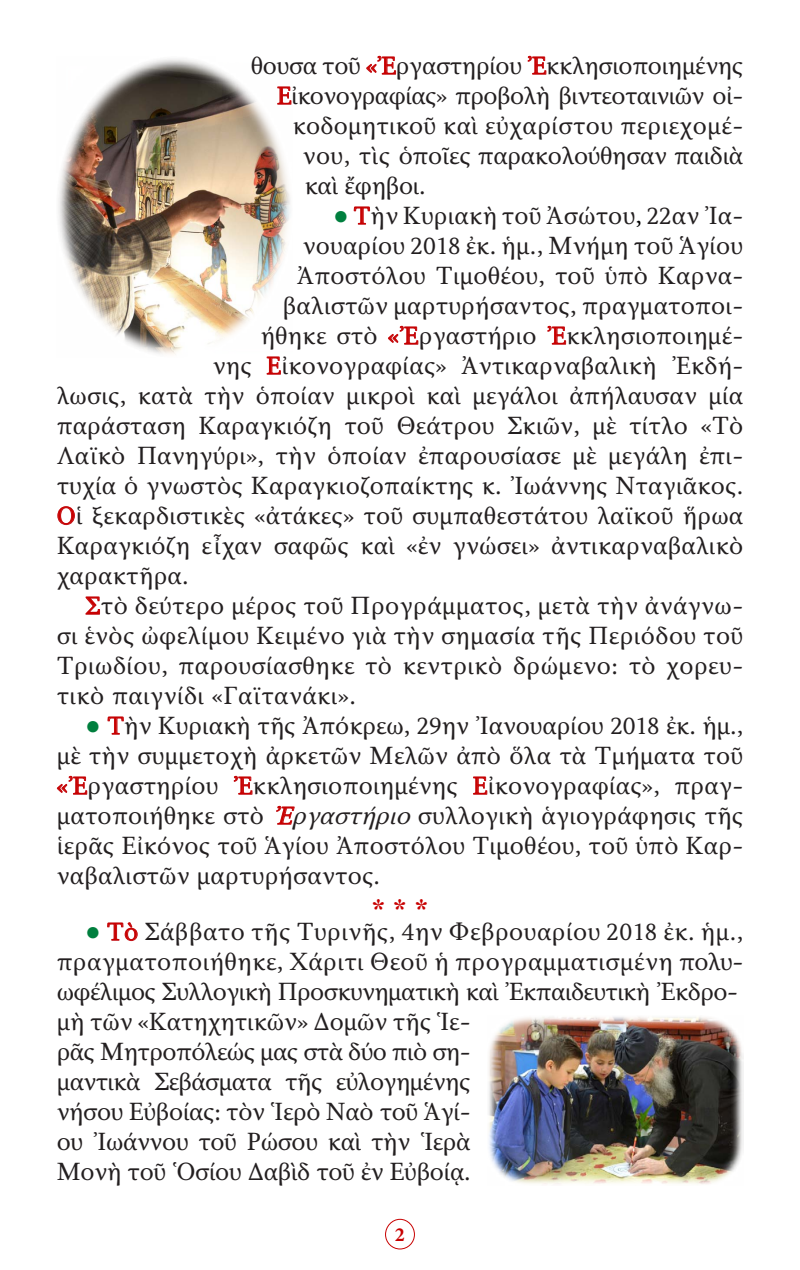
<style>
.page{position:relative;width:800px;height:1270px;background:#fff}
.page>*{position:absolute;margin:0;border:0;box-sizing:border-box;transform-origin:0 0}
.Asteriskoi{font:28px "CTOS New Times Bold Test 1";color:#c80000}
.t1{font:26px/30px "GFS Elpis";letter-spacing:.01em;color:#231f20;text-align:justify}
.t2{font:26px "GFS Elpis";letter-spacing:-.02em;color:#231f20}
.t3{font:26px "GFS Elpis";letter-spacing:-.01em;color:#231f20}
.t4{font:700 20px "Minion Pro";color:#c80000}
.s1{color:#c80000}
.s2{font-family:"Palatino Linotype";color:#007f3e}
.s3{color:#000}
.s4{font-style:italic;color:#c80000}
.s5{font-style:italic}
</style>
<div class="page">
<div style="left:385px;top:1219px;width:30px;height:30px;border:1px solid #c80000;border-radius:50%"></div>
<svg style="left:366px;top:56px;width:30px;height:19px"></svg>
<svg style="left:528px;top:56px;width:18px;height:19px"></svg>
<svg style="left:353px;top:206px;width:18px;height:19px"></svg>
<svg style="left:388px;top:326px;width:30px;height:19px"></svg>
<svg style="left:547px;top:326px;width:19px;height:19px"></svg>
<svg style="left:267px;top:357px;width:14px;height:18px"></svg>
<svg style="left:57px;top:506px;width:18px;height:19px"></svg>
<svg style="left:85px;top:596px;width:15px;height:19px"></svg>
<svg style="left:107px;top:716px;width:17px;height:19px"></svg>
<svg style="left:57px;top:776px;width:30px;height:19px"></svg>
<svg style="left:234px;top:776px;width:19px;height:19px"></svg>
<svg style="left:473px;top:776px;width:14px;height:19px"></svg>
<svg style="left:276px;top:805px;width:19px;height:20px"></svg>
<svg style="left:107px;top:922px;width:31px;height:19px"></svg>
<img style="left:58px;top:59px;width:234px;height:298px">
<img style="left:488px;top:1017px;width:255px;height:167px">
<p class="t3" style="left:251px;top:52px;width:494px">θουσα τοῦ <span class="s1">«Ἐ</span>ργαστηρίου <span class="s1">Ἐ</span>κκλησιοποιημένης</p>
<p class="t2" style="left:277px;top:82px;width:468px"><span class="s1">Ε</span>ἰκονογραφίας» προβολὴ βιντεοταινιῶν οἰ-</p>
<p class="t1" style="left:303px;top:111px;width:442px;text-indent:-10px">κοδομητικοῦ καὶ εὐχαρίστου περιεχομέ&shy;νου, τὶς ὁποῖες παρακολούθησαν παιδιὰ καὶ ἔφηβοι.</p>
<p class="t1" style="left:303px;top:201px;width:442px;text-align:right"><span class="s2">●</span> <span class="s1">Τ</span>ὴν Κυριακὴ τοῦ Ἀσώτου<span class="s3">,</span> 22αν Ἰα&shy;νουαρίου 2018 ἐκ. ἡμ., Μνήμη τοῦ Ἁγίου</p>
<p class="t1" style="left:283px;top:261px;width:462px;text-align:center">Ἀποστόλου Τιμοθέου, τοῦ ὑπὸ Καρνα&shy;βαλιστῶν μαρτυρήσαντος, πραγματοποι-</p>
<p class="t1" style="left:261px;top:321px;width:484px">ήθηκε στὸ <span class="s1">«Ἐ</span>ργαστήριο <span class="s1">Ἐ</span>κκλησιοποιημέ-</p>
<p class="t1" style="left:213px;top:351px;width:532px">νης <span class="s1">Ε</span>ἰκονογραφίας» Ἀντικαρναβαλικὴ Ἐκδή-</p>
<p class="t1" style="left:57px;top:381px;width:688px">λωσις, κατὰ τὴν ὁποίαν μικροὶ καὶ μεγάλοι ἀπήλαυσαν μία</p>
<p class="t1" style="left:57px;top:411px;width:688px">παράσταση Καραγκιόζη τοῦ Θεάτρου Σκιῶν, μὲ τίτλο «Τὸ</p>
<p class="t1" style="left:57px;top:441px;width:688px">Λαϊκὸ Πανηγύρι», τὴν ὁποίαν ἐπαρουσίασε μὲ μεγάλη ἐπι-</p>
<p class="t1" style="left:57px;top:471px;width:688px">τυχία ὁ γνωστὸς Καραγκιοζοπαίκτης κ. Ἰωάννης Νταγιᾶκος.</p>
<p class="t1" style="left:57px;top:501px;width:688px"><span class="s1">Ο</span>ἱ ξεκαρδιστικὲς «ἀτάκες» τοῦ συμπαθεστάτου λαϊκοῦ ἥρωα</p>
<p class="t1" style="left:57px;top:531px;width:688px">Καραγκιόζη εἶχαν σαφῶς καὶ «ἐν γνώσει» ἀντικαρναβαλικὸ</p>
<p class="t1" style="left:57px;top:561px;width:134px">χαρακτῆρα.</p>
<p class="t1" style="left:57px;top:591px;width:688px;text-indent:28px"><span class="s1">Σ</span>τὸ δεύτερο μέρος τοῦ Προγράμματος, μετὰ τὴν ἀνάγνω&shy;σι ἑνὸς ὠφελίμου Κειμένο γιὰ τὴν σημασία τῆς Περιόδου τοῦ Τριωδίου, παρουσίασθηκε τὸ κεντρικὸ δρώμενο: τὸ χορευ&shy;τικὸ παιγνίδι «Γαϊτανάκι».</p>
<p class="t1" style="left:85px;top:711px;width:660px"><span class="s2">●</span> <span class="s1">Τ</span>ὴν Κυριακὴ τῆς Ἀπόκρεω, 29ην Ἰανουαρίου 2018 ἐκ. ἡμ.,</p>
<p class="t1" style="left:57px;top:741px;width:688px">μὲ τὴν συμμετοχὴ ἀρκετῶν Μελῶν ἀπὸ ὅλα τὰ Τμήματα τοῦ <span class="s1">«Ἐ</span>ργαστηρίου <span class="s1">Ἐ</span>κκλησιοποιημένης <span class="s1">Ε</span>ἰκονογραφίας», πραγ&shy;ματοποιήθηκε στὸ <span class="s4">Ἐ</span><span class="s5">ργαστήριο</span> συλλογικὴ ἁγιογράφησις τῆς ἱερᾶς Εἰκόνος τοῦ Ἁγίου Ἀποστόλου Τιμοθέου, τοῦ ὑπὸ Καρ&shy;ναβαλιστῶν μαρτυρήσαντος.</p>
<p class="Asteriskoi" style="left:371px;top:893px;width:59px">* * *</p>
<p class="t1" style="left:57px;top:917px;width:688px;text-indent:28px"><span class="s2">●</span> <span class="s1">Τὸ</span> Σάββατο τῆς Τυρινῆς, 4ην Φεβρουαρίου 2018 ἐκ. ἡμ., πραγματοποιήθηκε, Χάριτι Θεοῦ ἡ προγραμματισμένη πολυ&shy;ωφέλιμος Συλλογικὴ Προσκυνηματικὴ καὶ Ἐκπαιδευτικὴ Ἐκδρο-</p>
<p class="t1" style="left:57px;top:1007px;width:415px">μὴ τῶν «Κατηχητικῶν» Δομῶν τῆς Ἱε-</p>
<p class="t2" style="left:57px;top:1038px;width:415px">ρᾶς Μητροπόλεώς μας στὰ δύο πιὸ ση-</p>
<p class="t1" style="left:57px;top:1067px;width:415px">μαντικὰ Σεβάσματα τῆς εὐλογημένης νήσου Εὐβοίας: τὸν Ἱερὸ Ναὸ τοῦ Ἁγί&shy;ου Ἰωάννου τοῦ Ρώσου καὶ τὴν Ἱερὰ Μονὴ τοῦ Ὁσίου Δαβὶδ τοῦ ἐν Εὐβοίᾳ.</p>
<p class="t4" style="left:395px;top:1220px;width:11px">2</p>
</div>
